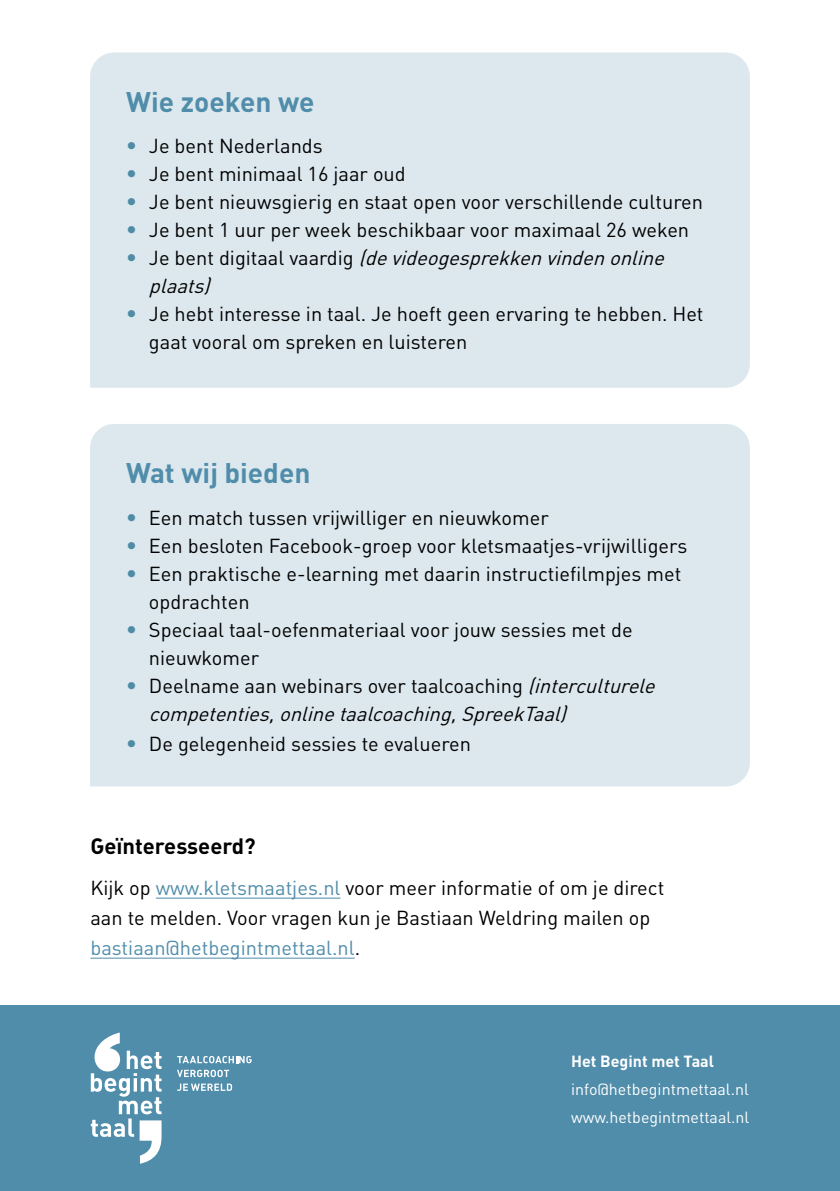
<style>
.page{position:relative;width:840px;height:1191px;background:#fff}
.page>*{position:absolute;margin:0;border:0;box-sizing:border-box;transform-origin:0 0}
.t1{font:700 28px "DIN";color:#508daa}
.t2{font:700 22px "DIN";color:#000}
.t3{font:20px/28px "DIN";color:#000}
.t4{font:italic 20px/28px "DIN";color:#000}
.t5{font:16px/28px "DIN";color:#fff}
.t6{font:700 16px "DIN";color:#fff}
.s1{font-weight:700;font-size:22px;color:#4e8ca6}
.s2{font-weight:700;font-style:normal;font-size:22px;color:#4e8ca6}
.s3{font-style:normal}
.s4{color:#508daa}
</style>
<div class="page">
<div style="left:90px;top:52px;width:659px;height:336px;background:#dce8ed"></div>
<div style="left:90px;top:424px;width:659px;height:362px;background:#dce8ed"></div>
<div style="left:0;top:1005px;width:839px;height:186px;background:#508daa"></div>
<svg style="left:91px;top:1032px;width:70px;height:131px"></svg>
<svg style="left:177px;top:1056px;width:74px;height:7px"></svg>
<svg style="left:177px;top:1069px;width:52px;height:8px"></svg>
<svg style="left:177px;top:1083px;width:55px;height:8px"></svg>
<hr style="left:156px;top:897px;width:184px;height:1px;background:#508daa">
<hr style="left:90px;top:957px;width:264px;height:1px;background:#508daa">
<h1 class="t1" style="left:126px;top:83px;width:190px">Wie zoeken we</h1>
<p class="t3" style="left:126px;top:132px;width:198px"><span class="s1">•</span> Je bent Nederlands</p>
<p class="t3" style="left:126px;top:160px;width:281px"><span class="s1">•</span> Je bent minimaal 16 jaar oud</p>
<p class="t3" style="left:126px;top:188px;width:578px"><span class="s1">•</span> Je bent nieuwsgierig en staat open voor verschillende culturen</p>
<p class="t3" style="left:126px;top:216px;width:564px"><span class="s1">•</span> Je bent 1 uur per week beschikbaar voor maximaal 26 weken</p>
<p class="t4" style="left:149px;top:244px;width:522px;text-indent:-23px"><span class="s2">•</span> <span class="s3">J e b e n t d i g i t a a l v a a rd i g</span> (devideogesprekkenvindenonline plaats)</p>
<p class="t3" style="left:149px;top:300px;width:556px;text-indent:-23px"><span class="s1">•</span> Je hebt interesse in taal. Je hoeft geen ervaring te hebben. Het gaat vooral om spreken en luisteren</p>
<h1 class="t1" style="left:126px;top:455px;width:185px">Wat wij bieden</h1>
<p class="t3" style="left:126px;top:503px;width:424px"><span class="s1">•</span> Een match tussen vrijwilliger en nieuwkomer</p>
<p class="t3" style="left:126px;top:531px;width:562px"><span class="s1">•</span> Een besloten Facebook-groep voor kletsmaatjes-vrijwilligers</p>
<p class="t3" style="left:149px;top:559px;width:533px;text-indent:-23px"><span class="s1">•</span> Een praktische e-learning met daarin instructiefilmpjes met opdrachten</p>
<p class="t3" style="left:149px;top:615px;width:485px;text-indent:-23px"><span class="s1">•</span> Speciaal taal-oefenmateriaal voor jouw sessies met de nieuwkomer</p>
<p class="t4" style="left:149px;top:671px;width:513px;text-indent:-23px"><span class="s2">•</span> <span class="s3">Deelname aan webinars over taalcoaching</span> (interculturele competenties,onlinetaalcoaching,SpreekTaal)</p>
<p class="t3" style="left:126px;top:729px;width:346px"><span class="s1">•</span> De gelegenheid sessies te evalueren</p>
<p class="t2" style="left:90px;top:831px;width:167px">Geïnteresseerd?</p>
<p class="t3" style="left:90px;top:873px;width:575px;line-height:30px">Kijk op <span class="s4">www.kletsmaatjes.nl</span> voor meer informatie of om je direct aan te melden. Voor vragen kun je Bastiaan Weldring mailen op <span class="s4">bastiaan@hetbegintmettaal.nl</span>.</p>
<p class="t6" style="left:571px;top:1051px;width:144px">Het Begint met Taal</p>
<p class="t5" style="left:571px;top:1075px;width:179px">info@hetbegintmettaal.nl www.hetbegintmettaal.nl</p>
</div>
